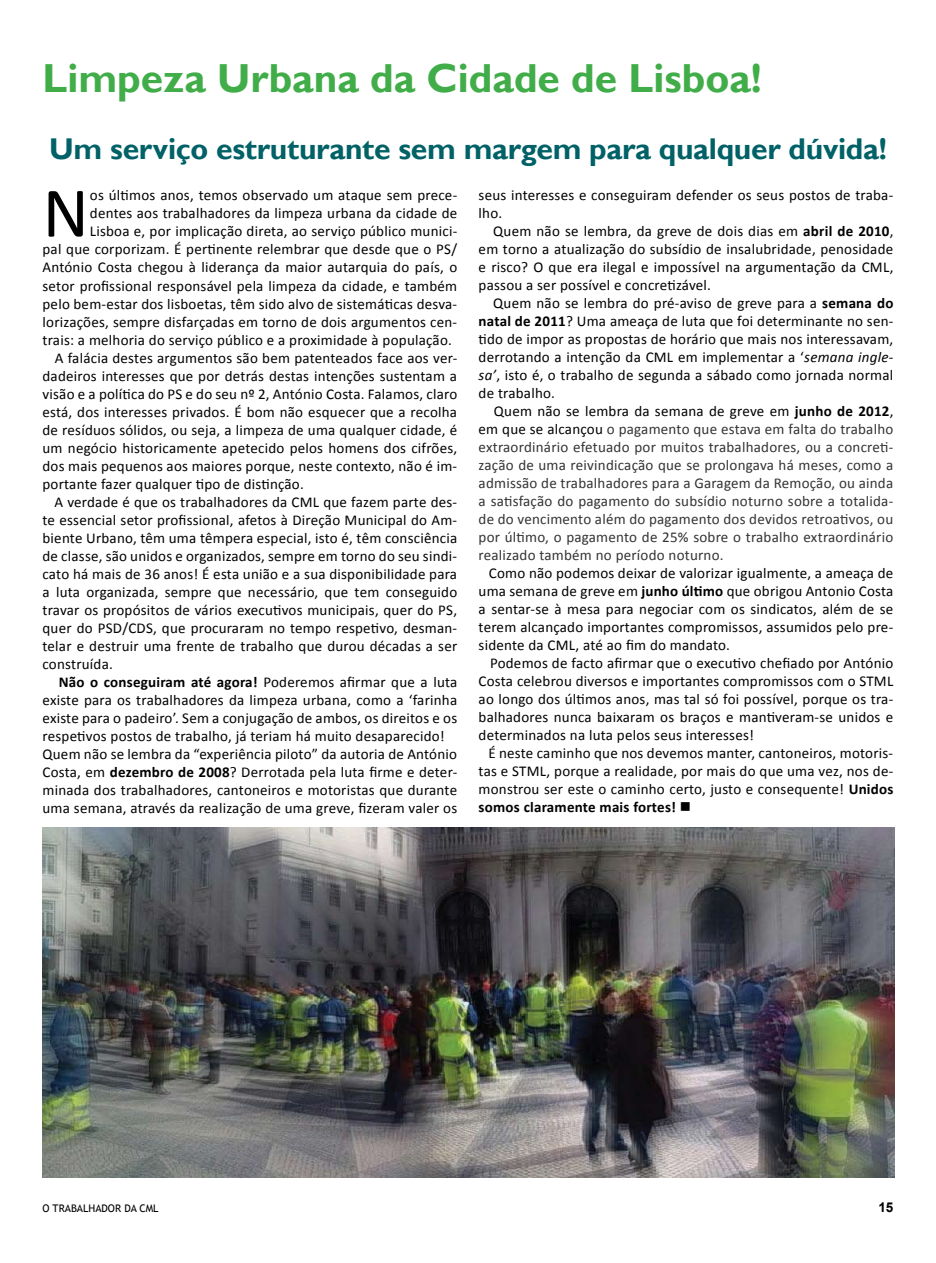
<style>
.page{position:relative;width:936px;height:1263px;background:#fff}
.page>*{position:absolute;margin:0;border:0;box-sizing:border-box;transform-origin:0 0}
.t1{font:71.7px "Calibri";color:#000}
.t2{font:700 40.5px "Gill Sans";color:#41ad49}
.t3{font:700 30px "Gill Sans";letter-spacing:-.01em;color:#006166}
.t4{font:15px/18px "Calibri";letter-spacing:.015em;color:#000;text-align:justify}
.t5{font:15px/18px "Calibri";letter-spacing:.015em;color:#333;text-align:justify}
.t6{font:700 15px "Calibri";letter-spacing:.015em;color:#000}
.t7{font:700 13.5px "Arial";color:#000}
.t8{font:10.5px "Trebuchet MS";color:#000}
.s1{font-weight:700}
.s2{font-style:italic}
.s3{color:#000}
.s4{font-weight:700;color:#000}
.s5{font-weight:400}
</style>
<div class="page">
<img style="left:43px;top:828px;width:851px;height:350px">
<h2 class="t2" style="left:43px;top:54px;width:720px">Limpeza Urbana da Cidade de Lisboa!</h2>
<h3 class="t3" style="left:49px;top:131px;width:839px">Um serviço estruturante sem margem para qualquer dúvida!</h3>
<h1 class="t1" style="left:43px;top:167px;width:48px">N</h1>
<p class="t4" style="left:90px;top:187px;width:369px">os últimos anos, temos observado um ataque sem prece-</p>
<p class="t4" style="left:478px;top:186px;width:416px">seus interesses e conseguiram defender os seus postos de traba&shy;lho.</p>
<p class="t4" style="left:478px;top:222px;width:416px;text-indent:15px">Quem não se lembra, da greve de dois dias em <span class="s1">abril de 2010</span>, em torno a atualização do subsídio de insalubridade, penosidade e risco? O que era ilegal e impossível na argumentação da CML, passou a ser possível e concretizável.</p>
<p class="t4" style="left:478px;top:294px;width:416px;text-indent:15px">Quem não se lembra do pré-aviso de greve para a <span class="s1">semana do natal de 2011</span>? Uma ameaça de luta que foi determinante no sen&shy;tido de impor as propostas de horário que mais nos interessavam, derrotando a intenção da CML em implementar a ‘<span class="s2">semana ingle&shy;sa’</span>, isto é, o trabalho de segunda a sábado como jornada normal de trabalho.</p>
<p class="t5" style="left:478px;top:402px;width:416px;text-indent:15px"><span class="s3">Quem não se lembra da semana de greve em</span> <span class="s4">junho de 2012</span><span class="s3">, em que se alcançou</span> o pagamento que estava em falta do trabalho extraordinário efetuado por muitos trabalhadores, ou a concreti&shy;zação de uma reivindicação que se prolongava há meses, como a admissão de trabalhadores para a Garagem da Remoção, ou ainda a satisfação do pagamento do subsídio noturno sobre a totalida&shy;de do vencimento além do pagamento dos devidos retroativos, ou por último, o pagamento de 25% sobre o trabalho extraordinário realizado também no período noturno.</p>
<p class="t4" style="left:478px;top:564px;width:416px;text-indent:10px">Como não podemos deixar de valorizar igualmente, a ameaça de uma semana de greve em <span class="s1">junho último</span> que obrigou Antonio Costa a sentar-se à mesa para negociar com os sindicatos, além de se terem alcançado importantes compromissos, assumidos pelo pre&shy;sidente da CML, até ao fim do mandato.</p>
<p class="t4" style="left:478px;top:654px;width:416px;text-indent:11px">Podemos de facto afirmar que o executivo chefiado por António Costa celebrou diversos e importantes compromissos com o STML ao longo dos últimos anos, mas tal só foi possível, porque os tra&shy;balhadores nunca baixaram os braços e mantiveram-se unidos e determinados na luta pelos seus interesses!</p>
<p class="t4" style="left:478px;top:744px;width:416px;text-indent:10px">É neste caminho que nos devemos manter, cantoneiros, motoris&shy;tas e STML, porque a realidade, por mais do que uma vez, nos de&shy;monstrou ser este o caminho certo, justo e consequente! <span class="s1">Unidos somos claramente mais fortes!</span> ■</p>
<p class="t4" style="left:90px;top:205px;width:369px">dentes aos trabalhadores da limpeza urbana da cidade de</p>
<p class="t4" style="left:90px;top:223px;width:369px">Lisboa e, por implicação direta, ao serviço público munici-</p>
<p class="t4" style="left:43px;top:241px;width:416px">pal que corporizam. É pertinente relembrar que desde que o PS/</p>
<p class="t4" style="left:43px;top:259px;width:416px">António Costa chegou à liderança da maior autarquia do país, o</p>
<p class="t4" style="left:43px;top:277px;width:416px">setor profissional responsável pela limpeza da cidade, e também</p>
<p class="t4" style="left:43px;top:295px;width:416px">pelo bem-estar dos lisboetas, têm sido alvo de sistemáticas desva-</p>
<p class="t4" style="left:43px;top:313px;width:416px">lorizações, sempre disfarçadas em torno de dois argumentos cen-</p>
<p class="t4" style="left:43px;top:331px;width:411px">trais: a melhoria do serviço público e a proximidade à população.</p>
<p class="t4" style="left:55px;top:349px;width:404px">A falácia destes argumentos são bem patenteados face aos ver-</p>
<p class="t4" style="left:43px;top:367px;width:416px">dadeiros interesses que por detrás destas intenções sustentam a</p>
<p class="t4" style="left:43px;top:385px;width:416px">visão e a política do PS e do seu nº 2, António Costa. Falamos, claro</p>
<p class="t4" style="left:43px;top:403px;width:416px">está, dos interesses privados. É bom não esquecer que a recolha</p>
<p class="t4" style="left:43px;top:421px;width:416px">de resíduos sólidos, ou seja, a limpeza de uma qualquer cidade, é</p>
<p class="t4" style="left:43px;top:439px;width:416px">um negócio historicamente apetecido pelos homens dos cifrões,</p>
<p class="t4" style="left:43px;top:457px;width:416px">dos mais pequenos aos maiores porque, neste contexto, não é im-</p>
<p class="t4" style="left:43px;top:475px;width:263px">portante fazer qualquer tipo de distinção.</p>
<p class="t4" style="left:54px;top:493px;width:404px">A verdade é que os trabalhadores da CML que fazem parte des-</p>
<p class="t4" style="left:43px;top:511px;width:416px">te essencial setor profissional, afetos à Direção Municipal do Am-</p>
<p class="t4" style="left:43px;top:529px;width:416px">biente Urbano, têm uma têmpera especial, isto é, têm consciência</p>
<p class="t4" style="left:43px;top:547px;width:416px">de classe, são unidos e organizados, sempre em torno do seu sindi-</p>
<p class="t4" style="left:43px;top:565px;width:416px">cato há mais de 36 anos! É esta união e a sua disponibilidade para</p>
<p class="t4" style="left:43px;top:583px;width:416px">a luta organizada, sempre que necessário, que tem conseguido</p>
<p class="t4" style="left:43px;top:601px;width:416px">travar os propósitos de vários executivos municipais, quer do PS,</p>
<p class="t4" style="left:43px;top:619px;width:416px">quer do PSD/CDS, que procuraram no tempo respetivo, desman-</p>
<p class="t4" style="left:43px;top:637px;width:416px">telar e destruir uma frente de trabalho que durou décadas a ser</p>
<p class="t4" style="left:43px;top:655px;width:72px">construída.</p>
<p class="t6" style="left:59px;top:672px;width:400px">Não o conseguiram até agora! <span class="s5">Poderemos afirmar que a luta</span></p>
<p class="t4" style="left:43px;top:691px;width:416px">existe para os trabalhadores da limpeza urbana, como a ‘farinha</p>
<p class="t4" style="left:43px;top:709px;width:416px">existe para o padeiro’. Sem a conjugação de ambos, os direitos e os</p>
<p class="t4" style="left:43px;top:727px;width:404px">respetivos postos de trabalho, já teriam há muito desaparecido!</p>
<p class="t4" style="left:43px;top:745px;width:416px">Quem não se lembra da “experiência piloto” da autoria de António</p>
<p class="t4" style="left:43px;top:763px;width:416px">Costa, em <span class="s1">dezembro de 2008</span>? Derrotada pela luta firme e deter-</p>
<p class="t4" style="left:43px;top:781px;width:416px">minada dos trabalhadores, cantoneiros e motoristas que durante</p>
<p class="t4" style="left:43px;top:799px;width:416px">uma semana, através da realização de uma greve, fizeram valer os</p>
<p class="t8" style="left:43px;top:1202px;width:118px">O TRABALHADOR DA CML</p>
<p class="t7" style="left:878px;top:1198px;width:17px">15</p>
</div>
